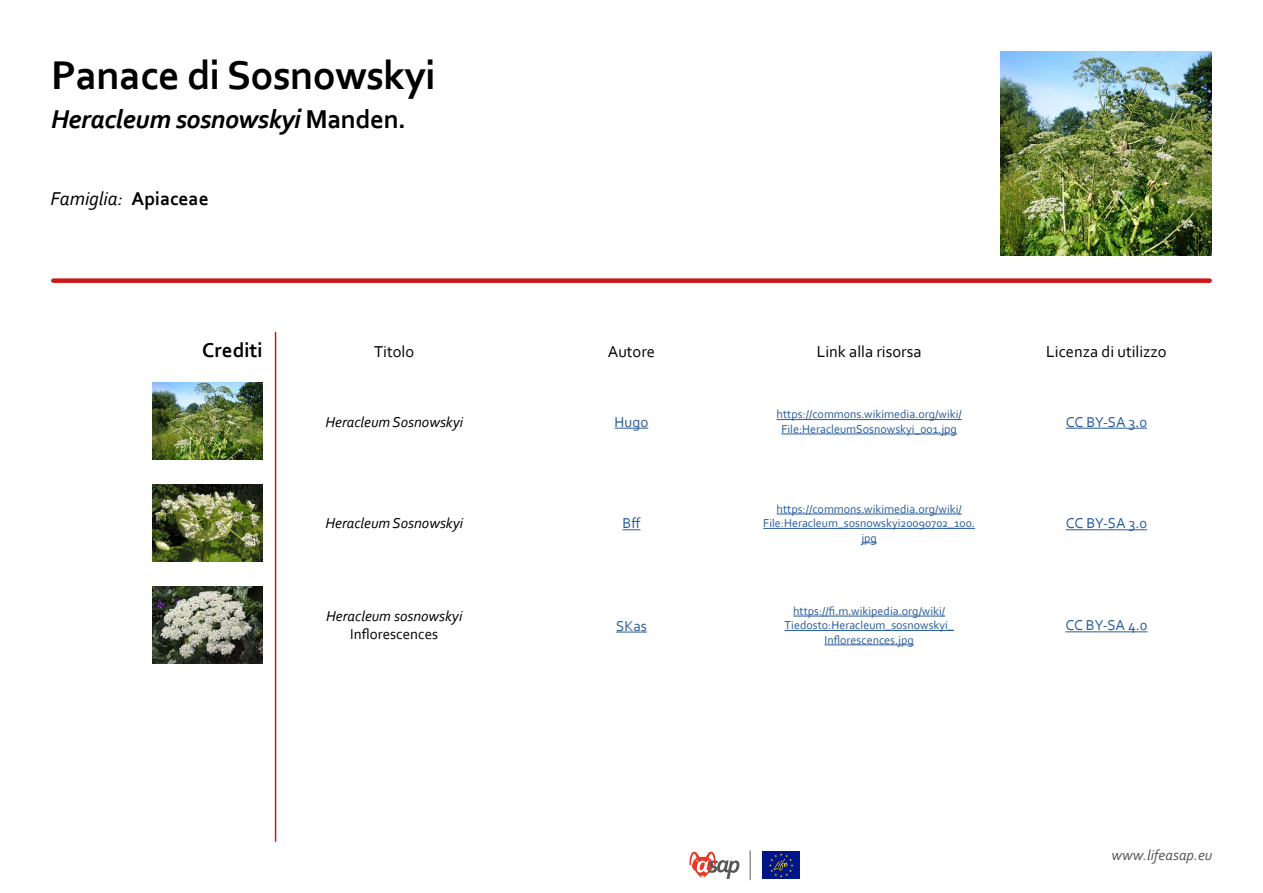
<style>
.page{position:relative;width:1263px;height:893px;background:#fff}
.page>*{position:absolute;margin:0;border:0;box-sizing:border-box;transform-origin:0 0}
.t1{font:700 42px "Corbel";letter-spacing:-.015em;color:#000}
.t2{font:italic 700 27px "Corbel";letter-spacing:-.015em;color:#000}
.t3{font:700 21px "Corbel";color:#000}
.t4{font:italic 19.5px "Corbel";color:#000}
.t5{font:16.5px "Corbel";color:#000}
.t6{font:italic 15px "Corbel";color:#000}
.t7{font:15px "Corbel";color:#275b9b}
.t8{font:italic 15px "Corbel";color:#575756}
.t9{font:15px "Corbel";color:#000}
.t10{font:12px/14.4px "Corbel";color:#275b9b;text-align:center}
.s1{font-style:normal}
.s2{font-weight:700;font-style:normal}
</style>
<div class="page">
<div style="left:53px;top:278px;width:1157px;height:5px;background:#cd171a"></div>
<img style="left:1000px;top:51px;width:212px;height:204px">
<hr style="left:275px;top:332px;width:1px;height:509px;background:#cd171a">
<svg style="left:689px;top:851px;width:50px;height:28px"></svg>
<svg style="left:750px;top:851px;width:1px;height:29px"></svg>
<div style="left:762px;top:852px;width:38px;height:27px;background:#001589"></div>
<svg style="left:769px;top:853px;width:24px;height:24px"></svg>
<hr style="left:616px;top:632px;width:31px;height:1px;background:#275b9b">
<hr style="left:615px;top:428px;width:33px;height:1px;background:#275b9b">
<svg style="left:622px;top:529px;width:18px;height:1px"></svg>
<hr style="left:777px;top:419px;width:185px;height:1px;background:#275b9b">
<hr style="left:781px;top:434px;width:176px;height:1px;background:#275b9b">
<hr style="left:777px;top:514px;width:185px;height:1px;background:#275b9b">
<hr style="left:763px;top:528px;width:212px;height:1px;background:#275b9b">
<svg style="left:861px;top:542px;width:16px;height:1px"></svg>
<hr style="left:793px;top:616px;width:152px;height:1px;background:#275b9b">
<hr style="left:785px;top:630px;width:169px;height:1px;background:#275b9b">
<hr style="left:824px;top:644px;width:90px;height:1px;background:#275b9b">
<hr style="left:1066px;top:428px;width:81px;height:1px;background:#275b9b">
<hr style="left:1066px;top:529px;width:81px;height:1px;background:#275b9b">
<hr style="left:1065px;top:631px;width:82px;height:1px;background:#275b9b">
<img style="left:152px;top:383px;width:111px;height:77px">
<img style="left:152px;top:485px;width:111px;height:76px">
<img style="left:152px;top:587px;width:111px;height:76px">
<h1 class="t1" style="left:51px;top:49px;width:386px">Panace di Sosnowskyi</h1>
<h2 class="t2" style="left:51px;top:102px;width:357px">Heracleum sosnowskyi <span class="s1">Manden.</span></h2>
<h3 class="t4" style="left:51px;top:186px;width:160px">Famiglia: <span class="s2">Apiaceae</span></h3>
<h3 class="t3" style="left:202px;top:337px;width:62px">Crediti</h3>
<h3 class="t5" style="left:608px;top:341px;width:49px">Autore</h3>
<h3 class="t5" style="left:817px;top:341px;width:106px">Link alla risorsa</h3>
<h3 class="t5" style="left:1046px;top:341px;width:122px">Licenza di utilizzo</h3>
<h3 class="t5" style="left:374px;top:341px;width:42px">Titolo</h3>
<p class="t6" style="left:325px;top:412px;width:139px">Heracleum Sosnowskyi</p>
<p class="t7" style="left:615px;top:412px;width:35px">Hugo</p>
<p class="t10" style="left:777px;top:407px;width:187px">https://commons.wikimedia.org/wiki/<br>File:HeracleumSosnowskyi_001.jpg</p>
<p class="t7" style="left:1066px;top:412px;width:83px">CC BY-SA 3.0</p>
<p class="t6" style="left:325px;top:514px;width:139px">Heracleum Sosnowskyi</p>
<p class="t7" style="left:622px;top:514px;width:20px">Bff</p>
<p class="t10" style="left:763px;top:501px;width:213px">https://commons.wikimedia.org/wiki/<br>File:Heracleum_sosnowskyi20090702_100. jpg</p>
<p class="t7" style="left:1066px;top:514px;width:83px">CC BY-SA 3.0</p>
<p class="t6" style="left:326px;top:607px;width:138px">Heracleum sosnowskyi</p>
<p class="t9" style="left:350px;top:625px;width:90px">Inflorescences</p>
<p class="t7" style="left:616px;top:616px;width:32px">SKas</p>
<p class="t10" style="left:785px;top:603px;width:171px">https://fi.m.wikipedia.org/wiki/<br>Tiedosto:Heracleum_sosnowskyi_<br>Inflorescences.jpg</p>
<p class="t7" style="left:1065px;top:616px;width:84px">CC BY-SA 4.0</p>
<p class="t8" style="left:1111px;top:846px;width:102px">www.lifeasap.eu</p>
</div>
